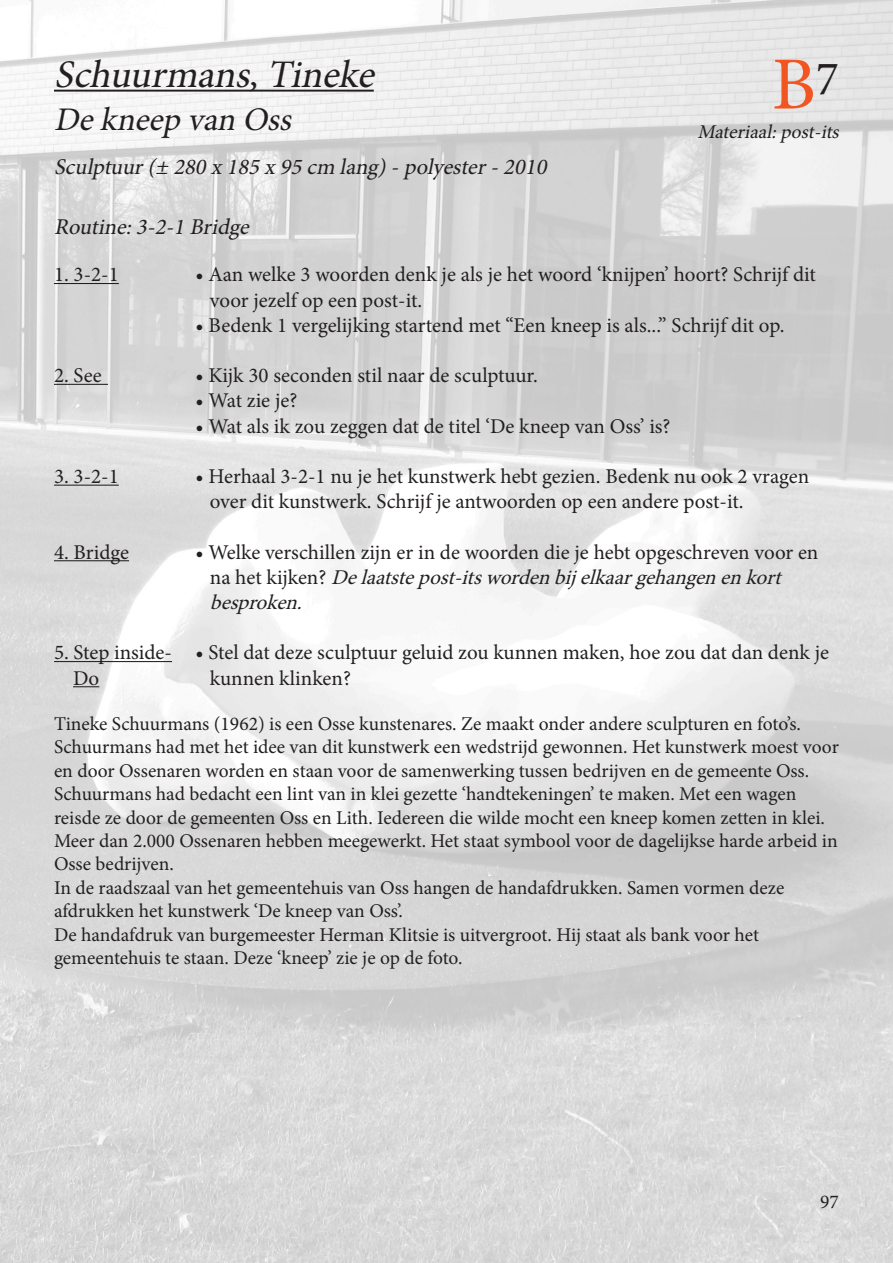
<style>
.page{position:relative;width:893px;height:1263px;background:#fff}
.page>*{position:absolute;margin:0;border:0;box-sizing:border-box;transform-origin:0 0}
.t1{font:75px "Minion Pro";color:#f15622}
.t2{font:italic 39px "Minion Pro";color:#231f20}
.t3{font:italic 33px "Minion Pro";color:#231f20}
.t4{font:italic 22.5px "Minion Pro";color:#231f20}
.t5{font:21px "Minion Pro";color:#231f20}
.t6{font:italic 21px "Minion Pro";color:#231f20}
.t7{font:19.5px/23.4px "Minion Pro";color:#231f20}
.t8{font:italic 19.5px "Minion Pro";color:#231f20}
.s1{font-style:normal}
</style>
<div class="page">
<img style="left:0;top:0;width:893px;height:1263px">
<hr style="left:54px;top:90px;width:320px;height:2px;background:#231f20">
<hr style="left:54px;top:283px;width:65px;height:1px;background:#231f20">
<hr style="left:54px;top:384px;width:54px;height:1px;background:#231f20">
<hr style="left:54px;top:485px;width:65px;height:1px;background:#231f20">
<hr style="left:54px;top:560px;width:75px;height:1px;background:#231f20">
<hr style="left:54px;top:661px;width:118px;height:1px;background:#231f20">
<svg style="left:73px;top:686px;width:26px;height:1px"></svg>
<p class="t2" style="left:54px;top:48px;width:331px">Schuurmans,Tineke</p>
<p class="t3" style="left:54px;top:97px;width:247px">Dekneep van Oss</p>
<p class="t1" style="left:772px;top:34px;width:69px">B<sup>7</sup></p>
<p class="t8" style="left:697px;top:118px;width:148px">Materiaal:post-its</p>
<p class="t4" style="left:54px;top:151px;width:500px">Sculptuur(± 280x185x95cm lang)-polyester-2010</p>
<p class="t4" style="left:54px;top:212px;width:202px">Routine:3-2-1Bridge</p>
<p class="t5" style="left:54px;top:261px;width:66px">1. 3-2-1</p>
<p class="t5" style="left:196px;top:261px;width:622px">• Aan welke 3 woorden denk je als je het woord ‘knijpen’ hoort? Schrijf dit</p>
<p class="t5" style="left:210px;top:286px;width:214px">voor jezelf op een post-it.</p>
<p class="t5" style="left:196px;top:311px;width:590px">• Bedenk 1 vergelijking startend met “Een kneep is als...” Schrijf dit op.</p>
<p class="t5" style="left:196px;top:361px;width:344px">• Kijk 30 seconden stil naar de sculptuur.</p>
<p class="t5" style="left:196px;top:387px;width:103px">• Wat zie je?</p>
<p class="t5" style="left:196px;top:412px;width:476px">• Wat als ik zou zeggen dat de titel ‘De kneep van Oss’ is?</p>
<p class="t5" style="left:196px;top:462px;width:615px">• Herhaal 3-2-1 nu je het kunstwerk hebt gezien. Bedenk nu ook 2 vragen</p>
<p class="t5" style="left:210px;top:487px;width:535px">over dit kunstwerk. Schrijf je antwoorden op een andere post-it.</p>
<p class="t5" style="left:196px;top:538px;width:624px">• Welke verschillen zijn er in de woorden die je hebt opgeschreven voor en</p>
<p class="t6" style="left:210px;top:563px;width:580px"><span class="s1">n a h e t k i j k e n ?</span> Delaatstepost-itswordenbij elkaargehangenenkort</p>
<p class="t6" style="left:210px;top:588px;width:101px">besproken.</p>
<p class="t5" style="left:196px;top:639px;width:635px">• Stel dat deze sculptuur geluid zou kunnen maken, hoe zou dat dan denk je</p>
<p class="t5" style="left:210px;top:664px;width:143px">kunnen klinken?</p>
<p class="t5" style="left:54px;top:361px;width:49px">2. See</p>
<p class="t5" style="left:54px;top:462px;width:66px">3. 3-2-1</p>
<p class="t5" style="left:54px;top:538px;width:77px">4. Bridge</p>
<p class="t5" style="left:54px;top:639px;width:120px">5. Step inside-</p>
<p class="t5" style="left:73px;top:664px;width:28px">Do</p>
<p class="t7" style="left:54px;top:712px;width:748px">Tineke Schuurmans (1962) is een Osse kunstenares. Ze maakt onder andere sculpturen en foto’s.</p>
<p class="t7" style="left:54px;top:735px;width:786px">Schuurmans had met het idee van dit kunstwerk een wedstrijd gewonnen. Het kunstwerk moest voor en door Ossenaren worden en staan voor de samenwerking tussen bedrijven en de gemeente Oss.</p>
<p class="t7" style="left:54px;top:782px;width:785px">Schuurmans had bedacht een lint van in klei gezette ‘handtekeningen’ te maken. Met een wagen reisde ze door de gemeenten Oss en Lith. Iedereen die wilde mocht een kneep komen zetten in klei.<br>Meer dan 2.000 Ossenaren hebben meegewerkt. Het staat symbool voor de dagelijkse harde arbeid in Osse bedrijven.</p>
<p class="t7" style="left:54px;top:876px;width:732px">In de raadszaal van het gemeentehuis van Oss hangen de handafdrukken. Samen vormen deze afdrukken het kunstwerk ‘De kneep van Oss’.</p>
<p class="t7" style="left:54px;top:923px;width:706px">De handafdruk van burgemeester Herman Klitsie is uitvergroot. Hij staat als bank voor het</p>
<p class="t7" style="left:54px;top:946px;width:410px">gemeentehuis te staan. Deze ‘kneep’ zie je op de foto.</p>
<p class="t7" style="left:820px;top:1190px;width:20px">97</p>
</div>
